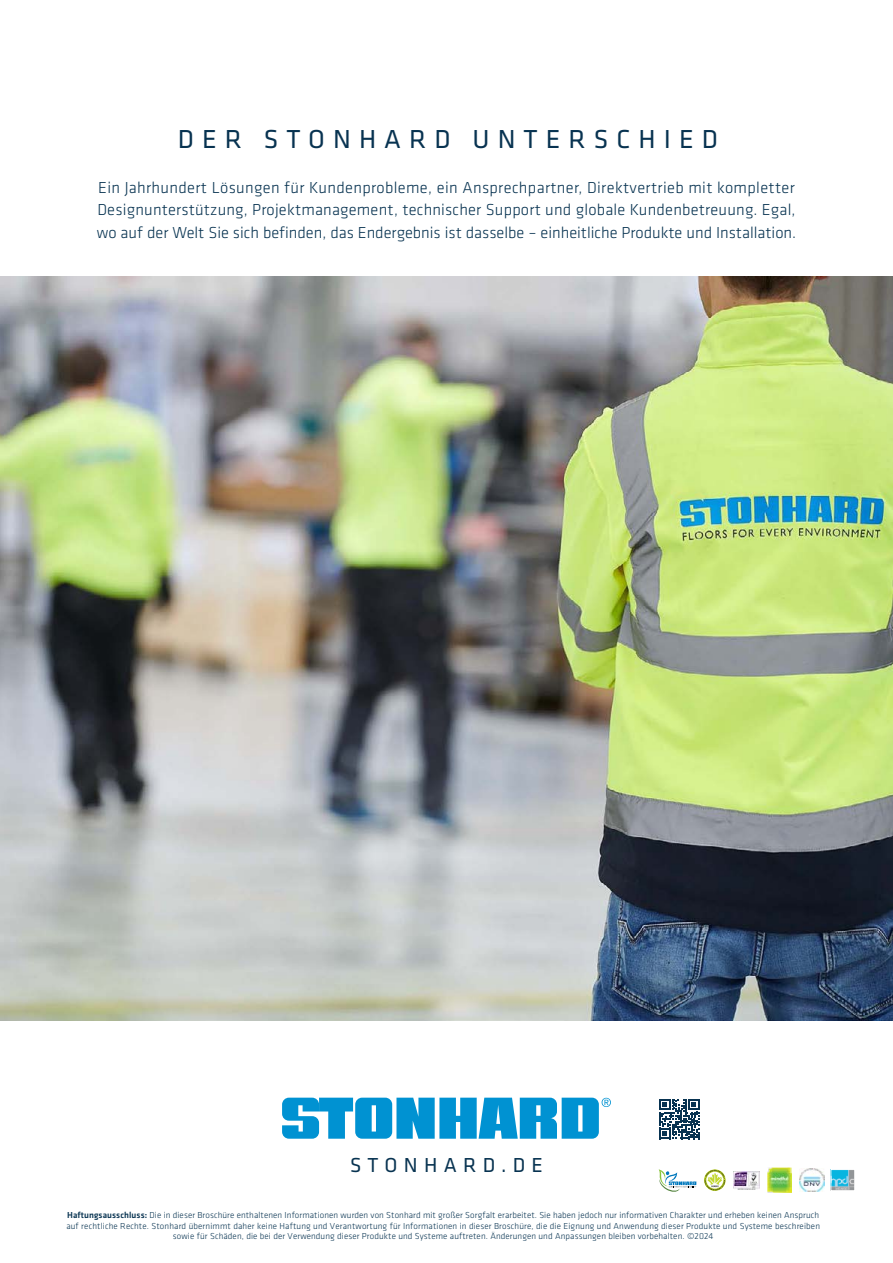
<style>
.page{position:relative;width:893px;height:1263px;background:#fff}
.page>*{position:absolute;margin:0;border:0;box-sizing:border-box;transform-origin:0 0}
.t1{font:27px "Klavika";letter-spacing:.3em;color:#083351}
.t2{font:21px "Klavika";letter-spacing:.3em;color:#083351}
.t3{font:300 16.5px/22.5px "Klavika";color:#083351;text-align:justify}
.t4{font:300 9px/10.5px "Klavika";letter-spacing:.01em;color:#083351;text-align:center}
.s1{font-weight:500}
</style>
<div class="page">
<svg style="left:282px;top:1098px;width:329px;height:41px"></svg>
<img style="left:0;top:276px;width:893px;height:744px">
<svg style="left:704px;top:1169px;width:22px;height:22px"></svg>
<img style="left:833px;top:1171px;width:20px;height:18px">
<div style="left:831px;top:1169px;width:24px;height:22px;border:1px solid #fff"></div>
<img style="left:800px;top:1168px;width:24px;height:24px">
<img style="left:767px;top:1168px;width:25px;height:24px">
<svg style="left:659px;top:1099px;width:40px;height:40px"></svg>
<svg style="left:659px;top:1169px;width:37px;height:23px"></svg>
<img style="left:734px;top:1172px;width:26px;height:17px">
<h1 class="t1" style="left:178px;top:121px;width:541px">DER STONHARD UNTERSCHIED</h1>
<p class="t3" style="left:97px;top:176px;width:701px">Ein Jahrhundert Lösungen für Kundenprobleme, ein Ansprechpartner, Direktvertrieb mit kompletter Designunterstützung, Projektmanagement, technischer Support und globale Kundenbetreuung. Egal, wo auf der Welt Sie sich befinden, das Endergebnis ist dasselbe – einheitliche Produkte und Installation.</p>
<h2 class="t2" style="left:350px;top:1151px;width:194px">STONHARD.DE</h2>
<p class="t4" style="left:66px;top:1210px;width:755px"><span class="s1">Haftungsausschluss:</span> Die in dieser Broschüre enthaltenen Informationen wurden von Stonhard mit großer Sorgfalt erarbeitet. Sie haben jedoch nur informativen Charakter und erheben keinen Anspruch auf rechtliche Rechte. Stonhard übernimmt daher keine Haftung und Verantwortung für Informationen in dieser Broschüre, die die Eignung und Anwendung dieser Produkte und Systeme beschreiben sowie für Schäden, die bei der Verwendung dieser Produkte und Systeme auftreten. Änderungen und Anpassungen bleiben vorbehalten. ©2024</p>
</div>
